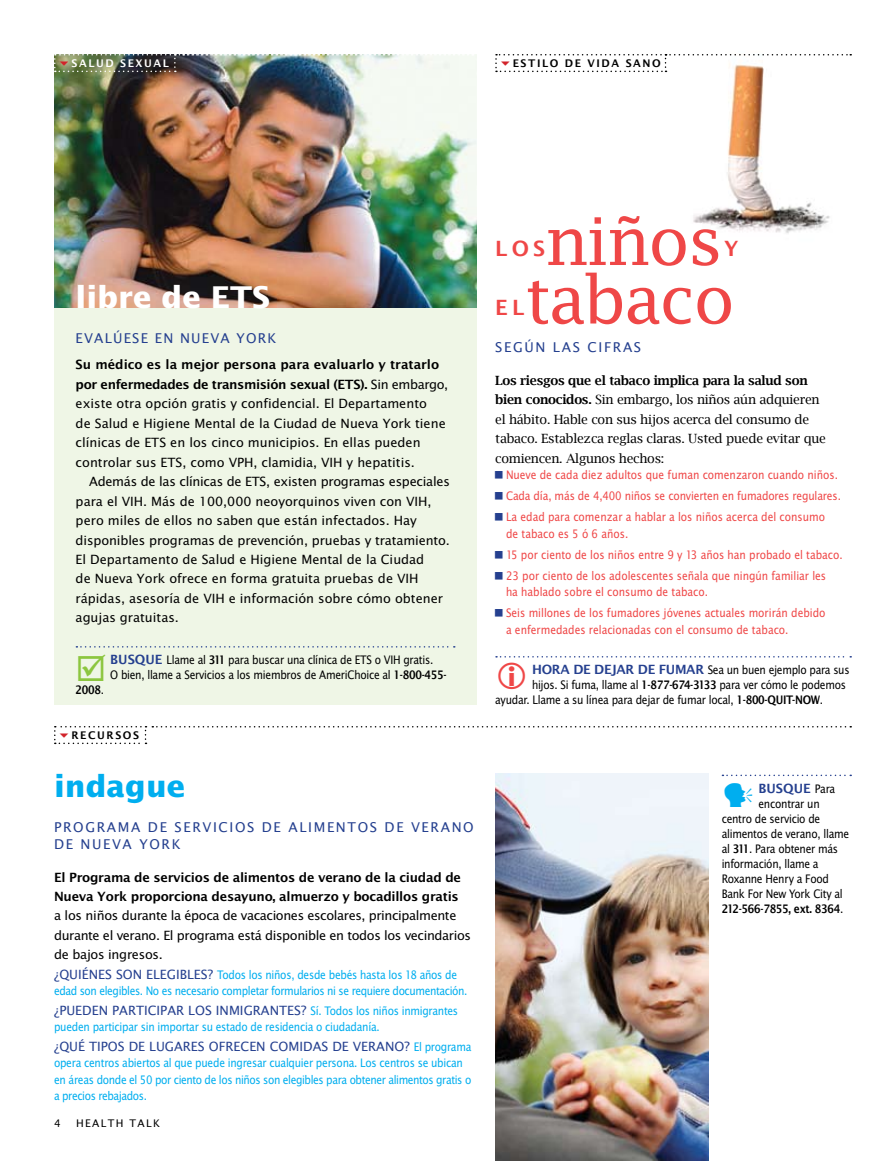
<style>
.page{position:relative;width:878px;height:1161px;background:#fff}
.page>*{position:absolute;margin:0;border:0;box-sizing:border-box;transform-origin:0 0}
.t1{font:66px "Lucida Fax";letter-spacing:-.03em;color:#ef4747}
.t2{font:700 30px "Lucida Sans";color:#fff}
.t3{font:700 30px "Lucida Sans";color:#00aeef}
.t4{font:600 21px "Lucida Sans";color:#ef4747}
.t5{font:13.5px/16.2px "Lucida Sans";letter-spacing:.12em;color:#25408f}
.t6{font:13.5px "Lucida Sans";letter-spacing:.09em;color:#25408f}
.t7{font:12.75px/19.5px "Lucida Sans";color:#000}
.t8{font:12.75px/21px "Lucida Sans Nar EF";color:#ef4747}
.t9{font:12.75px/15px "Lucida Sans Nar EF";letter-spacing:-.02em;color:#000}
.t10{font:12.75px/16.5px "Lucida Sans Nar EF";letter-spacing:-.025em;color:#00aeef}
.t11{font:12.75px/19.5px "Lucida Bright";letter-spacing:-.02em;color:#000}
.t12{font:12.75px/19.5px "Lucida Sans";letter-spacing:-.03em;color:#000}
.t13{font:12.75px "Lucida Sans";color:#25408f}
.t14{font:600 12.75px/19.5px "Lucida Sans";letter-spacing:-.02em;color:#000}
.t15{font:12.75px "Lucida Sans Nar EF Dem Bol";letter-spacing:-.02em;color:#000}
.t16{font:600 12.75px "Lucida Sans";color:#25408f}
.t17{font:600 10.5px "Lucida Sans";letter-spacing:.15em;color:#000}
.t18{font:10.5px "Lucida Sans";color:#000}
.t19{font:600 10.5px "Lucida Sans";color:#fff}
.s1{font-weight:600}
.s2{font-family:"Lucida Sans";font-weight:600;color:#25408f}
.s3{font-family:"Lucida Sans Nar EF Dem Bol"}
.s4{font-family:"Lucida Sans Nar EF"}
.s5{font-family:"Lucida Sans";color:#25408f}
.s6{font-family:"Lucida Sans Nar EF";color:#00aeef}
.s7{font-family:"Lucida Sans Nar EF";font-weight:400;color:#000}
</style>
<div class="page">
<div style="left:54px;top:54px;width:422px;height:650px;background:#eff6e6"></div>
<img style="left:54px;top:54px;width:422px;height:254px">
<svg style="left:722px;top:775px;width:129px;height:1px"></svg>
<svg style="left:76px;top:646px;width:379px;height:2px"></svg>
<img style="left:495px;top:774px;width:213px;height:387px">
<svg style="left:152px;top:726px;width:699px;height:2px"></svg>
<img style="left:693px;top:72px;width:137px;height:161px">
<svg style="left:496px;top:656px;width:355px;height:2px"></svg>
<svg style="left:54px;top:726px;width:92px;height:18px"></svg>
<img style="left:54px;top:54px;width:420px;height:18px">
<svg style="left:495px;top:54px;width:356px;height:18px"></svg>
<p class="t19" style="left:71px;top:57px;width:18px">salud</p>
<p class="t19" style="left:120px;top:57px;width:33px">sexual</p>
<p class="t17" style="left:512px;top:57px;width:32px">ESTilo</p>
<p class="t17" style="left:565px;top:57px;width:32px">DE vida</p>
<p class="t17" style="left:625px;top:57px;width:18px">sano</p>
<h2 class="t2" style="left:76px;top:280px;width:155px">libre de ETS</h2>
<p class="t6" style="left:76px;top:330px;width:201px">EVALÚESE EN NUEVA YORK</p>
<p class="t7" style="left:76px;top:354px;width:374px"><span class="s1">Su médico es la mejor persona para evaluarlo y tratarlo por enfermedades de transmisión sexual (ETS).</span> Sin embargo, existe otra opción gratis y confidencial. El Departamento<br>de Salud e H igiene Mental de la Ciudad de Nueva York tiene clínicas de ETS en los cinco municipios. En ellas pueden controlar sus ETS, como VPH , clamidia, VIH y hepatitis.</p>
<p class="t7" style="left:76px;top:471px;width:376px;text-indent:14px">Además de las clínicas de ETS, existen programas especiales para el VIH . Más de 100,000 neoyorquinos viven con VIH , pero miles de ellos no saben que están infectados. Hay disponibles programas de prevención, pruebas y tratamiento.<br>El Departamento de Salud e H igiene Mental de la Ciudad<br>de Nueva York ofrece en forma gratuita pruebas de VIH rápidas, asesoría de VIH e información sobre cómo obtener agujas gratuitas.</p>
<p class="t9" style="left:110px;top:652px;width:338px"><span class="s2">BUSQUE</span> Llame al <span class="s3">311</span> para buscar una clínica de ETS o VIH gratis.<br>O bien, llame a Servicios a los miembros de AmeriChoice al <span class="s3">1-800-455-</span></p>
<p class="t15" style="left:76px;top:683px;width:30px">2008<span class="s4">.</span></p>
<p class="t17" style="left:71px;top:729px;width:18px">Recur</p>
<p class="t17" style="left:115px;top:729px;width:25px">sos</p>
<h2 class="t3" style="left:54px;top:769px;width:133px">indague</h2>
<p class="t5" style="left:54px;top:819px;width:421px">PROGRAMA DE SERVICIOS DE ALIMENTOS DE VERANO<br>DE NUEVA YORK</p>
<p class="t14" style="left:54px;top:867px;width:408px">El Programa de servicios de alimentos de verano de la ciudad de<br>Nueva York proporciona desayuno, almuerzo y bocadillos gratis</p>
<p class="t12" style="left:54px;top:906px;width:418px">a los niños durante la época de vacaciones escolares, principalmente durante el verano. El programa está disponible en todos los vecindarios de bajos ingresos.</p>
<p class="t10" style="left:54px;top:967px;width:415px"><span class="s5">¿QUIÉNES SON ELEGIBLES?</span> Todos los niños, desde bebés hasta los 18 años de edad son elegibles. No es necesario completar formularios ni se requiere documentación.</p>
<p class="t13" style="left:54px;top:1003px;width:405px">¿PUEDEN PARTICIPAR LOS INMIGRANTES? <span class="s6">Sí. Todos los niños inmigrantes</span></p>
<p class="t10" style="left:54px;top:1019px;width:327px">pueden participar sin importar su estado de residencia o ciudadanía.</p>
<p class="t13" style="left:54px;top:1039px;width:419px">¿QUÉ TIPOS DE LUGARES OFRECEN COMIDAS DE VERANO? <span class="s6">El programa</span></p>
<p class="t10" style="left:54px;top:1055px;width:419px">opera centros abiertos al que puede ingresar cualquier persona. Los centros se ubican en áreas donde el 50 por ciento de los niños son elegibles para obtener alimentos gratis o a precios rebajados.</p>
<p class="t18" style="left:54px;top:1117px;width:8px">4</p>
<p class="t18" style="left:76px;top:1117px;width:17px">heal</p>
<p class="t18" style="left:108px;top:1117px;width:54px">th talk</p>
<h1 class="t1" style="left:545px;top:203px;width:179px">niños</h1>
<h3 class="t4" style="left:495px;top:236px;width:51px">lo s</h3>
<h3 class="t4" style="left:724px;top:236px;width:14px">y</h3>
<h1 class="t1" style="left:524px;top:261px;width:212px">tabaco</h1>
<p class="t5" style="left:495px;top:339px;width:147px">SEGÚN LAS CIFRAS</p>
<p class="t11" style="left:495px;top:370px;width:332px"><span class="s1">Los riesgos que el tabaco implica para la salud son bien conocidos.</span> Sin embargo, los niños aún adquieren el hábito. Hable con sus hijos acerca del consumo de tabaco. Establezca reglas claras. Usted puede evitar que comiencen. Algunos hechos:</p>
<p class="t8" style="left:506px;top:464px;width:336px">Nueve de cada diez adultos que fuman comenzaron cuando niños.<br>Cada día, más de 4,400 niños se convierten en fumadores regulares.<br>La edad para comenzar a hablar a los niños acerca del consumo</p>
<p class="t8" style="left:506px;top:523px;width:338px">de tabaco es 5 ó 6 años.<br>15 por ciento de los niños entre 9 y 13 años han probado el tabaco.<br>23 por ciento de los adolescentes señala que ningún familiar les</p>
<p class="t8" style="left:506px;top:581px;width:321px">ha hablado sobre el consumo de tabaco.<br>Seis millones de los fumadores jóvenes actuales morirán debido</p>
<p class="t8" style="left:506px;top:619px;width:284px">a enfermedades relacionadas con el consumo de tabaco.</p>
<h3 class="t4" style="left:495px;top:294px;width:15px">el</h3>
<p class="t9" style="left:532px;top:662px;width:319px"><span class="s2">HORA DE DEJAR DE FUMAR</span> Sea un buen ejemplo para sus</p>
<p class="t9" style="left:532px;top:677px;width:315px">hijos. Si fuma, llame al <span class="s3">1-877-674-3133</span> para ver cómo le podemos</p>
<p class="t9" style="left:495px;top:692px;width:329px">ayudar. Llame a su línea para dejar de fumar local, <span class="s3">1-800-QUIT-NOW</span>.</p>
<p class="t16" style="left:758px;top:780px;width:78px">BUSQUE <span class="s7">Para</span></p>
<p class="t9" style="left:721px;top:796px;width:129px;text-indent:37px">encontrar un centro de servicio de alimentos de verano, llame al <span class="s3">311</span>. Para obtener más información, llame a<br>Roxanne Henry a Food<br>Bank For New York City al</p>
<p class="t15" style="left:721px;top:902px;width:123px">212-566-7855, ext. 8364<span class="s4">.</span></p>
</div>
